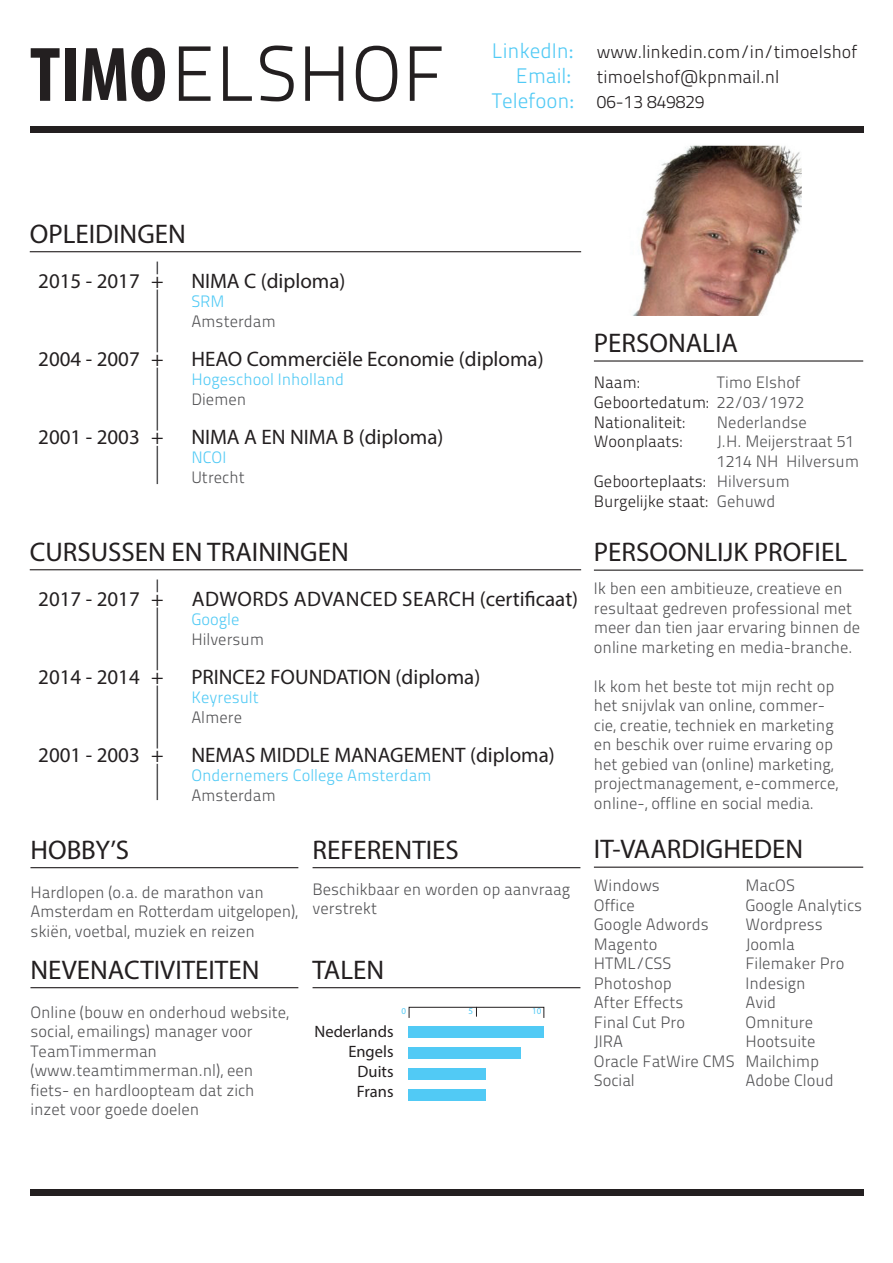
<style>
.page{position:relative;width:893px;height:1263px;background:#fff}
.page>*{position:absolute;margin:0;border:0;box-sizing:border-box;transform-origin:0 0}
.t1{font:78px "Titillium Maps 26 L 250 wt";color:#231f20}
.t2{font:27px "Myriad Pro";color:#231f20}
.t3{font:21px "Myriad Pro";color:#231f20}
.t4{font:21px "Myriad Pro";letter-spacing:.02em;color:#231f20}
.t5{font:18px "Titillium Maps 26 L 250 wt";color:#231f20}
.t6{font:16.5px/19.5px "Titillium Maps 26 L 250 wt";color:#535355}
.t7{font:16.5px/19.8px "Titillium Maps 26 L 250 wt";color:#231f20}
.t8{font:16.5px "Titillium Maps 26 L 250 wt";color:#51caf5}
.t9{font:16.5px/19.8px "Myriad Pro";color:#231f20;text-align:right}
.t10{font:9px "Myriad Pro";color:#51caf5}
.s1{font-family:"Myriad Pro";font-weight:700;font-stretch:condensed}
.s2{font-size:21px;color:#51caf5}
.s3{font-family:"Minion Pro";font-size:21px;color:#51caf5}
.s4{color:#535355}
</style>
<div class="page">
<div style="left:30px;top:1189px;width:833px;height:7px;background:#231f20"></div>
<div style="left:30px;top:126px;width:833px;height:7px;background:#231f20"></div>
<hr style="left:30px;top:251px;width:551px;height:1px;background:#231f20">
<hr style="left:30px;top:569px;width:551px;height:1px;background:#231f20">
<hr style="left:30px;top:867px;width:268px;height:1px;background:#231f20">
<hr style="left:30px;top:987px;width:268px;height:1px;background:#231f20">
<hr style="left:594px;top:360px;width:269px;height:2px;background:#231f20">
<hr style="left:594px;top:570px;width:269px;height:1px;background:#231f20">
<hr style="left:594px;top:867px;width:269px;height:1px;background:#231f20">
<hr style="left:313px;top:867px;width:267px;height:1px;background:#231f20">
<hr style="left:313px;top:987px;width:267px;height:1px;background:#231f20">
<img style="left:633px;top:145px;width:169px;height:170px">
<svg style="left:408px;top:1006px;width:137px;height:12px"></svg>
<div style="left:409px;top:1027px;width:135px;height:11px;background:#51caf5"></div>
<div style="left:408px;top:1047px;width:113px;height:11px;background:#51caf5"></div>
<div style="left:409px;top:1068px;width:77px;height:11px;background:#51caf5"></div>
<div style="left:409px;top:1089px;width:77px;height:11px;background:#51caf5"></div>
<svg style="left:157px;top:262px;width:1px;height:12px"></svg>
<hr style="left:157px;top:290px;width:1px;height:62px;background:#535355">
<hr style="left:157px;top:368px;width:1px;height:63px;background:#535355">
<hr style="left:157px;top:446px;width:1px;height:38px;background:#535355">
<svg style="left:157px;top:579px;width:1px;height:13px"></svg>
<hr style="left:157px;top:607px;width:1px;height:63px;background:#535355">
<hr style="left:157px;top:685px;width:1px;height:63px;background:#535355">
<hr style="left:157px;top:764px;width:1px;height:36px;background:#535355">
<div style="left:544px;top:144px;width:94px;height:66px;background:#fff"></div>
<h1 class="t1" style="left:30px;top:16px;width:417px"><span class="s1">TIMO</span>ELSHOF</h1>
<p class="t5" style="left:492px;top:39px;width:367px"><span class="s2">LinkedIn</span><span class="s3">:</span> www.linkedin.com/in/timoelshof</p>
<p class="t5" style="left:516px;top:64px;width:265px"><span class="s2">Email</span><span class="s3">:</span> timoelshof@kpnmail.nl</p>
<p class="t5" style="left:492px;top:89px;width:214px"><span class="s2">Telefoon</span><span class="s3">:</span> 06-13 849829</p>
<h2 class="t2" style="left:30px;top:217px;width:158px">OPLEIDINGEN</h2>
<p class="t3" style="left:38px;top:268px;width:127px">2015 - 2017 +</p>
<p class="t3" style="left:191px;top:268px;width:156px">NIMA C (diploma)</p>
<p class="t8" style="left:191px;top:289px;width:35px">SRM</p>
<p class="t6" style="left:191px;top:310px;width:86px">Amsterdam</p>
<p class="t3" style="left:38px;top:346px;width:127px">2004 - 2007 +</p>
<p class="t3" style="left:191px;top:346px;width:354px">HEAO Commerciële Economie (diploma)</p>
<p class="t8" style="left:191px;top:367px;width:154px">Hogeschool Inholland</p>
<p class="t6" style="left:191px;top:388px;width:56px">Diemen</p>
<p class="t3" style="left:38px;top:424px;width:127px">2001 - 2003 +</p>
<p class="t3" style="left:191px;top:424px;width:254px">NIMA A EN NIMA B (diploma)</p>
<p class="t8" style="left:191px;top:445px;width:36px">NCOI</p>
<p class="t6" style="left:191px;top:466px;width:55px">Utrecht</p>
<h2 class="t2" style="left:30px;top:535px;width:321px">CURSUSSEN EN TRAININGEN</h2>
<p class="t3" style="left:38px;top:586px;width:127px">2017 - 2017 +</p>
<p class="t3" style="left:192px;top:586px;width:60px">Adwords</p>
<p class="t4" style="left:294px;top:586px;width:286px">ADVANCED SEARCH (certificaat)</p>
<p class="t8" style="left:191px;top:607px;width:50px">Google</p>
<p class="t6" style="left:191px;top:628px;width:74px">Hilversum</p>
<p class="t3" style="left:38px;top:664px;width:127px">2014 - 2014 +</p>
<p class="t3" style="left:191px;top:664px;width:291px">PRINCE2 FOUNDATION (diploma)</p>
<p class="t8" style="left:191px;top:685px;width:69px">Keyresult</p>
<p class="t6" style="left:191px;top:706px;width:52px">Almere</p>
<p class="t3" style="left:38px;top:742px;width:127px">2001 - 2003 +</p>
<p class="t3" style="left:191px;top:742px;width:365px">NEMAS MIDDLE MANAGEMENT (diploma)</p>
<p class="t8" style="left:191px;top:763px;width:242px">Ondernemers College Amsterdam</p>
<p class="t6" style="left:191px;top:784px;width:86px">Amsterdam</p>
<h2 class="t2" style="left:30px;top:833px;width:100px">HOBBY’S</h2>
<p class="t6" style="left:30px;top:881px;width:269px">Hardlopen (o.a. de marathon van<br>Amsterdam en Rotterdam uitgelopen), skiën, voetbal, muziek en reizen</p>
<h2 class="t2" style="left:30px;top:953px;width:230px">NEVENACTIVITEITEN</h2>
<p class="t6" style="left:30px;top:1001px;width:260px">Online (bouw en onderhoud website, social, emailings) manager voor<br>TeamTimmerman (www.teamtimmerman.nl), een fiets- en hardloopteam dat zich inzet voor goede doelen</p>
<h2 class="t2" style="left:313px;top:833px;width:148px">REFERENTIES</h2>
<p class="t6" style="left:313px;top:878px;width:259px">Beschikbaar en worden op aanvraag verstrekt</p>
<h2 class="t2" style="left:313px;top:953px;width:73px">TALEN</h2>
<p class="t10" style="left:401px;top:1006px;width:6px">0</p>
<p class="t10" style="left:468px;top:1006px;width:6px">5</p>
<p class="t10" style="left:532px;top:1006px;width:11px">10</p>
<p class="t9" style="left:315px;top:1022px;width:81px">Nederlands<br>Engels<br>Duits<br>Frans</p>
<h2 class="t2" style="left:594px;top:326px;width:146px">PERSONALIA</h2>
<p class="t7" style="left:594px;top:371px;width:47px">Naam:</p>
<p class="t7" style="left:594px;top:371px;width:212px;text-indent:123px"><span class="s4">Timo Elshof<br></span>Geboortedatum: <span class="s4">22/03/1972<br></span>Nationaliteit:</p>
<p class="t6" style="left:717px;top:411px;width:92px">Nederlandse</p>
<p class="t7" style="left:594px;top:431px;width:90px">Woonplaats:</p>
<p class="t6" style="left:717px;top:431px;width:139px">J.H. Meijerstraat 51</p>
<p class="t6" style="left:717px;top:451px;width:144px">1214 NH Hilversum</p>
<p class="t7" style="left:594px;top:470px;width:197px">Geboorteplaats: <span class="s4">Hilversum</span></p>
<p class="t7" style="left:594px;top:490px;width:183px">Burgelijke staat: <span class="s4">Gehuwd</span></p>
<h2 class="t2" style="left:594px;top:535px;width:255px">PERSOONLIJK PROFIEL</h2>
<p class="t6" style="left:594px;top:578px;width:268px">Ik ben een ambitieuze, creatieve en resultaat gedreven professional met meer dan tien jaar ervaring binnen de online marketing en media-branche.</p>
<p class="t6" style="left:594px;top:675px;width:246px">Ik kom het beste tot mijn recht op het snijvlak van online, commer&shy;cie, creatie, techniek en marketing en beschik over ruime ervaring op het gebied van (online) marketing, projectmanagement, e-commerce, online-, offline en social media.</p>
<h2 class="t2" style="left:594px;top:832px;width:211px">IT-VAARDIGHEDEN</h2>
<p class="t6" style="left:594px;top:875px;width:67px">Windows</p>
<p class="t6" style="left:745px;top:875px;width:51px">MacOS</p>
<p class="t6" style="left:594px;top:894px;width:43px">Office</p>
<p class="t6" style="left:745px;top:894px;width:118px">Google Analytics</p>
<p class="t6" style="left:594px;top:914px;width:116px">Google Adwords</p>
<p class="t6" style="left:745px;top:914px;width:79px">Wordpress</p>
<p class="t6" style="left:594px;top:933px;width:65px">Magento</p>
<p class="t6" style="left:745px;top:933px;width:51px">Joomla</p>
<p class="t6" style="left:594px;top:953px;width:79px">HTML/CSS</p>
<p class="t6" style="left:745px;top:953px;width:100px">Filemaker Pro</p>
<p class="t6" style="left:594px;top:972px;width:79px">Photoshop</p>
<p class="t6" style="left:745px;top:972px;width:62px">Indesign</p>
<p class="t6" style="left:594px;top:992px;width:91px">After Effects</p>
<p class="t6" style="left:745px;top:992px;width:32px">Avid</p>
<p class="t6" style="left:594px;top:1011px;width:93px">Final Cut Pro</p>
<p class="t6" style="left:745px;top:1011px;width:69px">Omniture</p>
<p class="t6" style="left:594px;top:1031px;width:31px">JIRA</p>
<p class="t6" style="left:594px;top:1031px;width:227px;text-indent:152px">Hootsuite<br>Oracle FatWire CMS Mailchimp<br>Social</p>
<p class="t6" style="left:745px;top:1070px;width:90px">Adobe Cloud</p>
</div>
